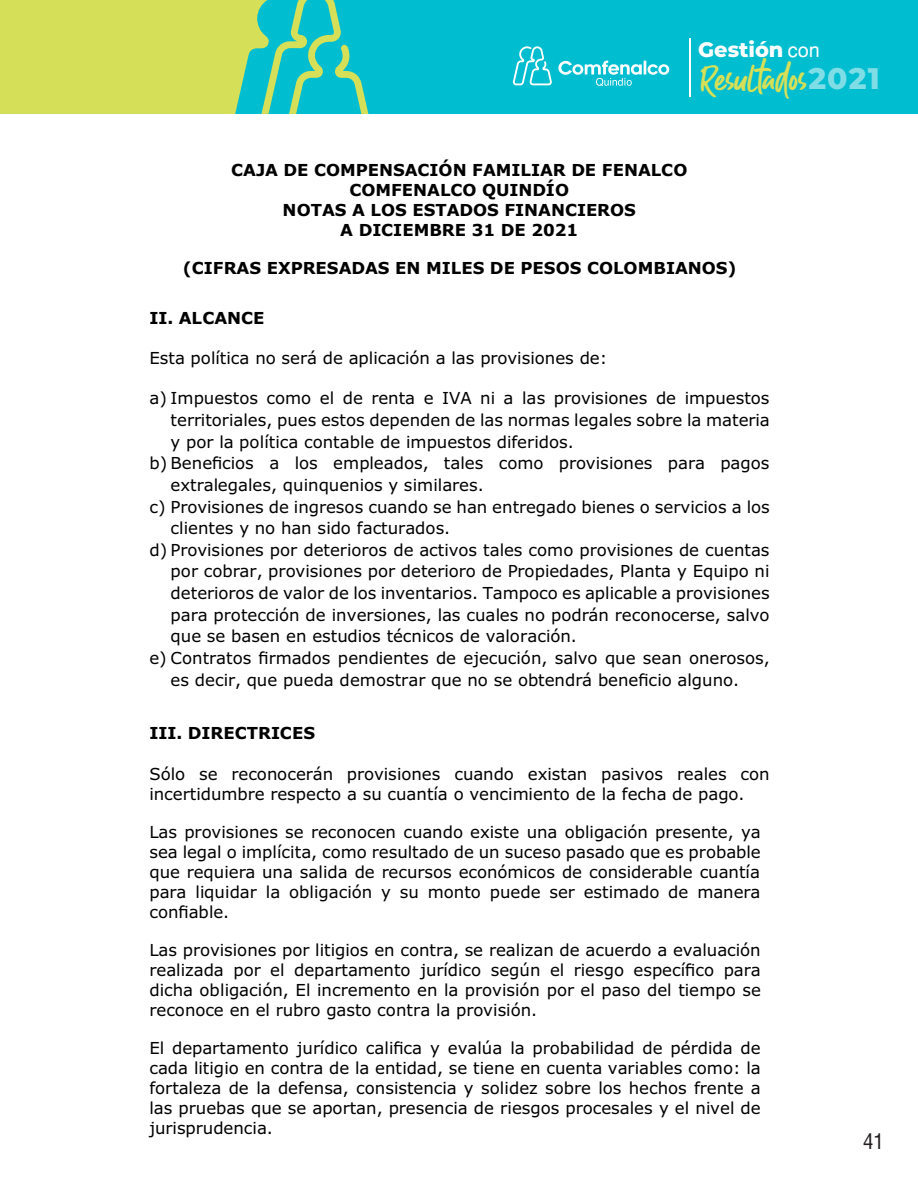
<style>
.page{position:relative;width:918px;height:1188px;background:#fff}
.page>*{position:absolute;margin:0;border:0;box-sizing:border-box;transform-origin:0 0}
.t1{font:34.05px "Guthen Bloots Personal Use";color:#d5e058}
.t2{font:condensed 21px "Helvetica LT Std";color:#231f20}
.t3{font:800 20.85px "Montserrat";color:#fff}
.t4{font:16.5px/20.1px "Verdana";color:#000;text-align:justify}
.t5{font:700 16.5px/20.1px "Verdana";color:#000;text-align:center}
.s1{font-family:"Helvetica";font-weight:400;font-size:19.8px}
.s2{font-family:"Montserrat";font-weight:800;font-size:29.7px;color:rgb(255 255 255/.5)}
</style>
<div class="page">
<div style="left:0;top:0;width:918px;height:114px;background:#00bdcf"></div>
<svg style="left:558px;top:61px;width:111px;height:25px"></svg>
<svg style="left:513px;top:46px;width:39px;height:39px"></svg>
<svg style="left:0;top:0;width:368px;height:114px"></svg>
<hr style="left:689px;top:38px;width:2px;height:59px;background:#fff">
<p class="t3" style="left:698px;top:37px;width:123px">Gestión <span class="s1">con</span></p>
<h1 class="t1" style="left:702px;top:62px;width:180px">Resultados<span class="s2">2021</span></h1>
<p class="t5" style="left:231px;top:161px;width:458px">CAJA DE COMPENSACIÓN FAMILIAR DE FENALCO<br>COMFENALCO QUINDÍO<br>NOTAS A LOS ESTADOS FINANCIEROS<br>A DICIEMBRE 31 DE 2021</p>
<p class="t5" style="left:183px;top:260px;width:555px">(CIFRAS EXPRESADAS EN MILES DE PESOS COLOMBIANOS)</p>
<p class="t5" style="left:149px;top:309px;width:116px">II. ALCANCE</p>
<p class="t4" style="left:149px;top:350px;width:459px">Esta política no será de aplicación a las provisiones de:</p>
<p class="t4" style="left:149px;top:390px;width:622px">a) Impuestos como el de renta e IVA ni a las provisiones de impuestos</p>
<p class="t4" style="left:171px;top:411px;width:601px">territoriales, pues estos dependen de las normas legales sobre la materia</p>
<p class="t4" style="left:171px;top:433px;width:405px">y por la política contable de impuestos diferidos.</p>
<p class="t4" style="left:149px;top:455px;width:622px">b) Beneficios a los empleados, tales como provisiones para pagos</p>
<p class="t4" style="left:171px;top:476px;width:315px">extralegales, quinquenios y similares.</p>
<p class="t4" style="left:149px;top:498px;width:622px">c) Provisiones de ingresos cuando se han entregado bienes o servicios a los</p>
<p class="t4" style="left:171px;top:520px;width:281px">clientes y no han sido facturados.</p>
<p class="t4" style="left:149px;top:541px;width:622px">d) Provisiones por deterioros de activos tales como provisiones de cuentas</p>
<p class="t4" style="left:171px;top:563px;width:600px">por cobrar, provisiones por deterioro de Propiedades, Planta y Equipo ni</p>
<p class="t4" style="left:171px;top:585px;width:601px">deterioros de valor de los inventarios. Tampoco es aplicable a provisiones</p>
<p class="t4" style="left:171px;top:606px;width:600px">para protección de inversiones, las cuales no podrán reconocerse, salvo</p>
<p class="t4" style="left:171px;top:628px;width:408px">que se basen en estudios técnicos de valoración.</p>
<p class="t4" style="left:149px;top:649px;width:622px">e) Contratos firmados pendientes de ejecución, salvo que sean onerosos,</p>
<p class="t4" style="left:171px;top:671px;width:570px">es decir, que pueda demostrar que no se obtendrá beneficio alguno.</p>
<p class="t5" style="left:149px;top:725px;width:167px">III. DIRECTRICES</p>
<p class="t4" style="left:149px;top:765px;width:622px">Sólo se reconocerán provisiones cuando existan pasivos reales con incertidumbre respecto a su cuantía o vencimiento de la fecha de pago.</p>
<p class="t4" style="left:149px;top:823px;width:613px">Las provisiones se reconocen cuando existe una obligación presente, ya sea legal o implícita, como resultado de un suceso pasado que es probable que requiera una salida de recursos económicos de considerable cuantía para liquidar la obligación y su monto puede ser estimado de manera confiable.</p>
<p class="t4" style="left:149px;top:941px;width:613px">Las provisiones por litigios en contra, se realizan de acuerdo a evaluación realizada por el departamento jurídico según el riesgo específico para dicha obligación, El incremento en la provisión por el paso del tiempo se reconoce en el rubro gasto contra la provisión.</p>
<p class="t4" style="left:149px;top:1039px;width:613px">El departamento jurídico califica y evalúa la probabilidad de pérdida de cada litigio en contra de la entidad, se tiene en cuenta variables como: la fortaleza de la defensa, consistencia y solidez sobre los hechos frente a las pruebas que se aportan, presencia de riesgos procesales y el nivel de jurisprudencia.</p>
<p class="t2" style="left:863px;top:1133px;width:22px">41</p>
</div>
